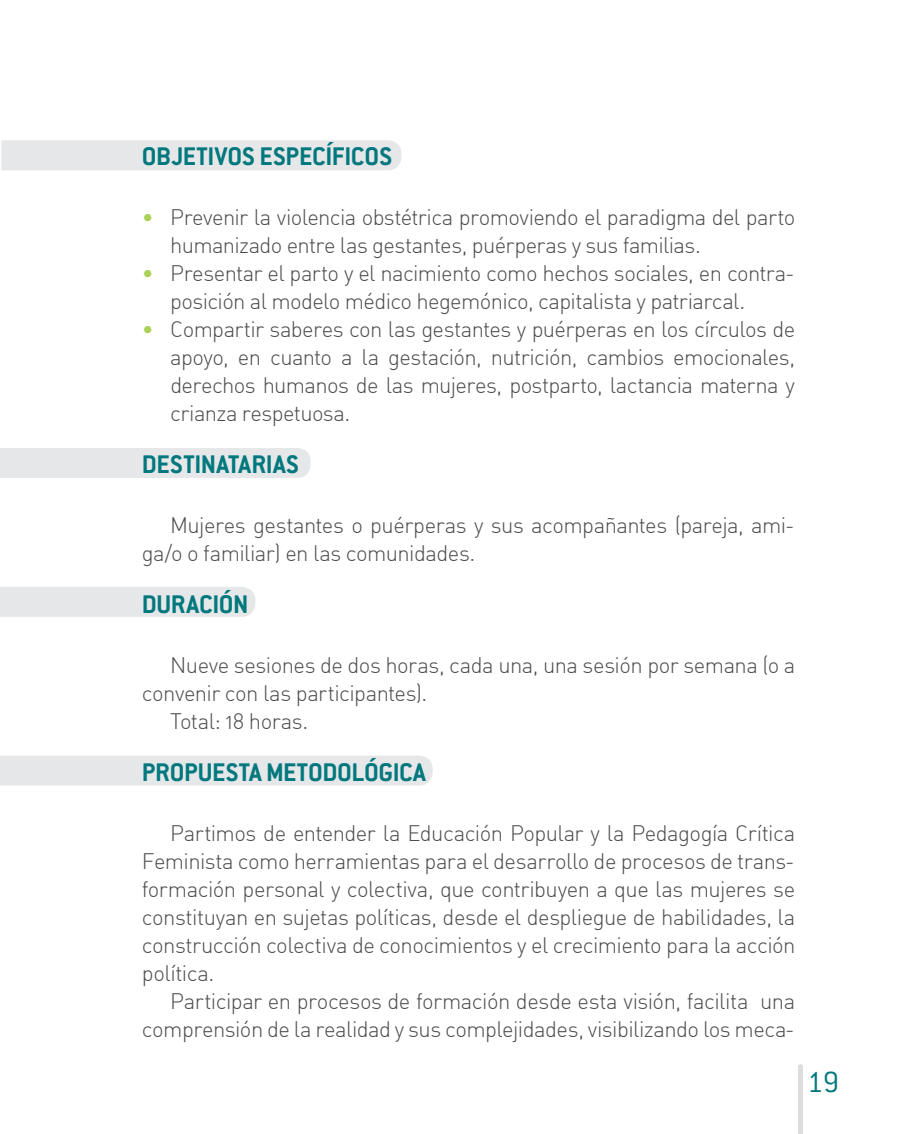
<style>
.page{position:relative;width:908px;height:1134px;background:#fff}
.page>*{position:absolute;margin:0;border:0;box-sizing:border-box;transform-origin:0 0}
.t1{font:300 32px "Conduit ITC Std";color:#00787d}
.t2{font:700 28px "Conduit ITC Std";letter-spacing:-.005em;color:#00787d}
.t3{font:22px/28px "DIN Light Alternate";letter-spacing:-.025em;color:#4b4c4d}
.s1{color:#aad155}
</style>
<div class="page">
<svg style="left:798px;top:1064px;width:4px;height:70px"></svg>
<div style="left:1px;top:140px;width:400px;height:30px;background:#e6e7e9"></div>
<div style="left:0;top:448px;width:310px;height:30px;background:#e6e7e9"></div>
<div style="left:0;top:587px;width:255px;height:30px;background:#e6e7e9"></div>
<div style="left:0;top:755px;width:432px;height:30px;background:#e6e7e9"></div>
<p class="t2" style="left:142px;top:139px;width:252px">OBJETIVOS ESPECÍFICOS</p>
<p class="t3" style="left:170px;top:203px;width:626px;text-indent:-28px"><span class="s1">•</span> Prevenir la violencia obstétrica promoviendo el paradigma del parto humanizado entre las gestantes, puérperas y sus familias.</p>
<p class="t3" style="left:170px;top:259px;width:625px;text-indent:-28px"><span class="s1">•</span> Presentar el parto y el nacimiento como hechos sociales, en contra&shy;posición al modelo médico hegemónico, capitalista y patriarcal.</p>
<p class="t3" style="left:170px;top:315px;width:626px;text-align:justify;text-indent:-28px"><span class="s1">•</span> Compartir saberes con las gestantes y puérperas en los círculos de apoyo, en cuanto a la gestación, nutrición, cambios emocionales, derechos humanos de las mujeres, postparto, lactancia materna y crianza respetuosa.</p>
<p class="t2" style="left:142px;top:447px;width:159px">DESTINATARIAS</p>
<p class="t3" style="left:142px;top:511px;width:653px;text-indent:28px">Mujeres gestantes o puérperas y sus acompañantes (pareja, ami&shy;ga/o o familiar) en las comunidades.</p>
<p class="t2" style="left:142px;top:587px;width:108px">DURACIÓN</p>
<p class="t3" style="left:170px;top:651px;width:626px">Nueve sesiones de dos horas, cada una, una sesión por semana (o a</p>
<p class="t3" style="left:142px;top:679px;width:287px">convenir con las participantes).</p>
<p class="t3" style="left:170px;top:707px;width:139px">Total: 18 horas.</p>
<p class="t2" style="left:142px;top:755px;width:285px">PROPUESTA METODOLÓGICA</p>
<p class="t3" style="left:142px;top:819px;width:655px;text-align:justify;text-indent:28px">Partimos de entender la Educación Popular y la Pedagogía Crítica Feminista como herramientas para el desarrollo de procesos de trans&shy;formación personal y colectiva, que contribuyen a que las mujeres se constituyan en sujetas políticas, desde el despliegue de habilidades, la construcción colectiva de conocimientos y el crecimiento para la acción política.</p>
<p class="t3" style="left:142px;top:987px;width:654px;text-align:right">Participar en procesos de formación desde esta visión, facilita una comprensión de la realidad y sus complejidades, visibilizando los meca-</p>
<h1 class="t1" style="left:806px;top:1062px;width:34px">19</h1>
</div>
